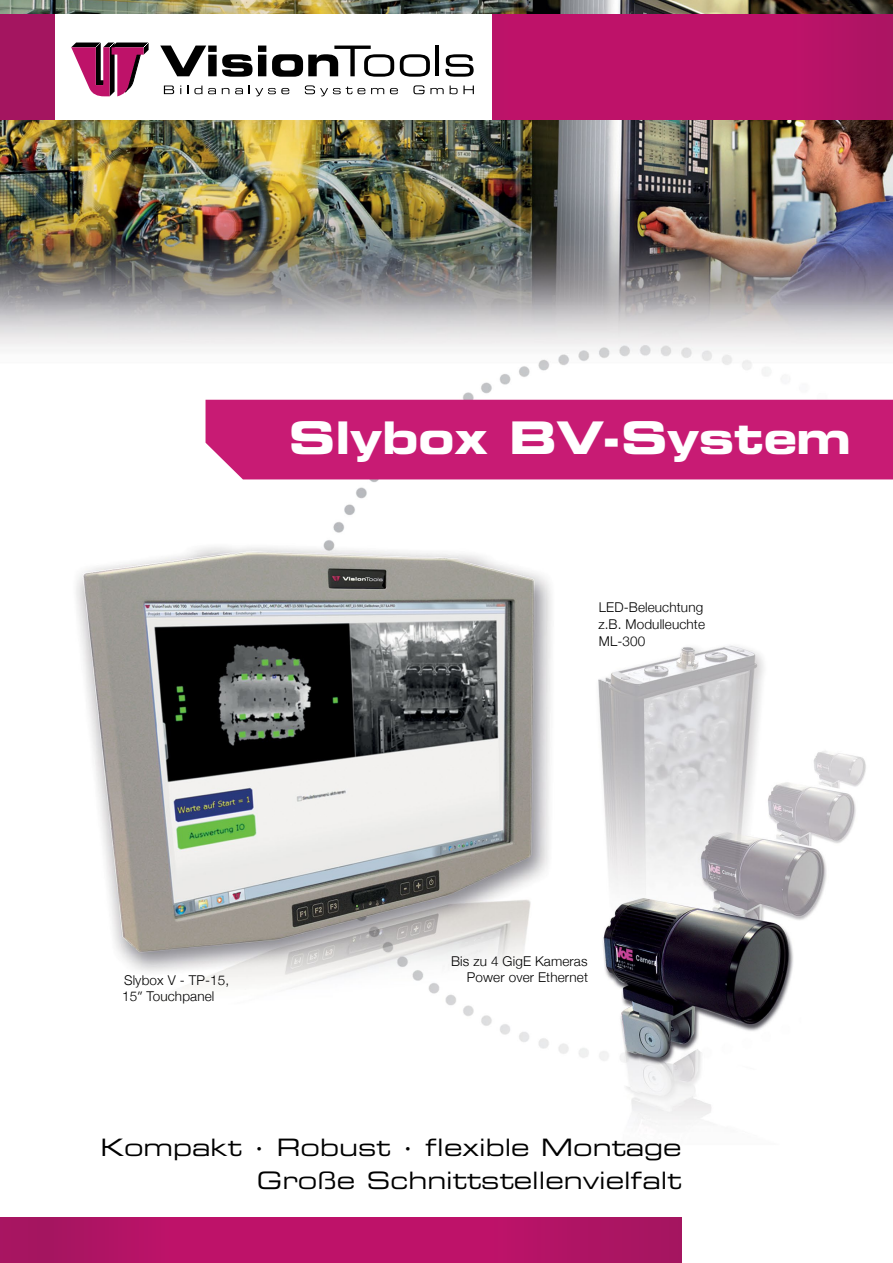
<style>
.page{position:relative;width:893px;height:1263px;background:#fff}
.page>*{position:absolute;margin:0;border:0;box-sizing:border-box;transform-origin:0 0}
.t1{font:45px "Eurostile LT Std Bold Ex 2";letter-spacing:-.01em;color:#fff}
.t2{font:24px "Eurostile LT Std Ex 2";color:#000}
.t3{font:300 13.5px/16.5px "Helvetica Neue";letter-spacing:.01em;color:#000}
.s1{font-family:"Avenir Next";font-weight:400}
</style>
<div class="page">
<img style="left:0;top:0;width:893px;height:1125px">
<svg style="left:0;top:15px;width:893px;height:105px;background:#b81267"></svg>
<div style="left:55px;top:15px;width:437px;height:105px;background:#fff"></div>
<svg style="left:160px;top:46px;width:106px;height:31px"></svg>
<svg style="left:272px;top:46px;width:122px;height:31px"></svg>
<svg style="left:400px;top:54px;width:30px;height:23px"></svg>
<hr style="left:435px;top:46px;width:4px;height:30px;background:#000">
<svg style="left:446px;top:54px;width:28px;height:23px"></svg>
<svg style="left:164px;top:86px;width:10px;height:8px"></svg>
<svg style="left:188px;top:86px;width:14px;height:8px"></svg>
<svg style="left:208px;top:88px;width:8px;height:6px"></svg>
<svg style="left:222px;top:88px;width:7px;height:6px"></svg>
<svg style="left:235px;top:88px;width:8px;height:6px"></svg>
<svg style="left:249px;top:86px;width:40px;height:10px"></svg>
<svg style="left:305px;top:85px;width:60px;height:11px"></svg>
<svg style="left:371px;top:88px;width:13px;height:6px"></svg>
<svg style="left:390px;top:88px;width:8px;height:6px"></svg>
<svg style="left:413px;top:85px;width:31px;height:9px"></svg>
<svg style="left:450px;top:86px;width:24px;height:8px"></svg>
<svg style="left:71px;top:43px;width:78px;height:53px"></svg>
<div style="left:206px;top:400px;width:687px;height:79px;background:#c81b74"></div>
<svg style="left:0;top:1217px;width:682px;height:46px;background:#b51366"></svg>
<p class="t1" style="left:289px;top:406px;width:564px">Slybox BV-System</p>
<p class="t3" style="left:598px;top:598px;width:108px">LED-Beleuchtung z.B. Modulleuchte</p>
<p class="t3" style="left:599px;top:631px;width:48px">ML-300</p>
<p class="t3" style="left:451px;top:951px;width:138px">Bis zu 4 GigE Kameras</p>
<p class="t3" style="left:124px;top:971px;width:107px">Slybox V - TP-15,</p>
<p class="t3" style="left:467px;top:968px;width:123px">Power over Ethernet</p>
<p class="t3" style="left:122px;top:987px;width:94px">15<span class="s1">”</span> Touchpanel</p>
<p class="t2" style="left:100px;top:1130px;width:583px">Kompakt · Robust · flexible Montage</p>
<p class="t2" style="left:257px;top:1163px;width:426px">Große Schnittstellenvielfalt</p>
</div>
